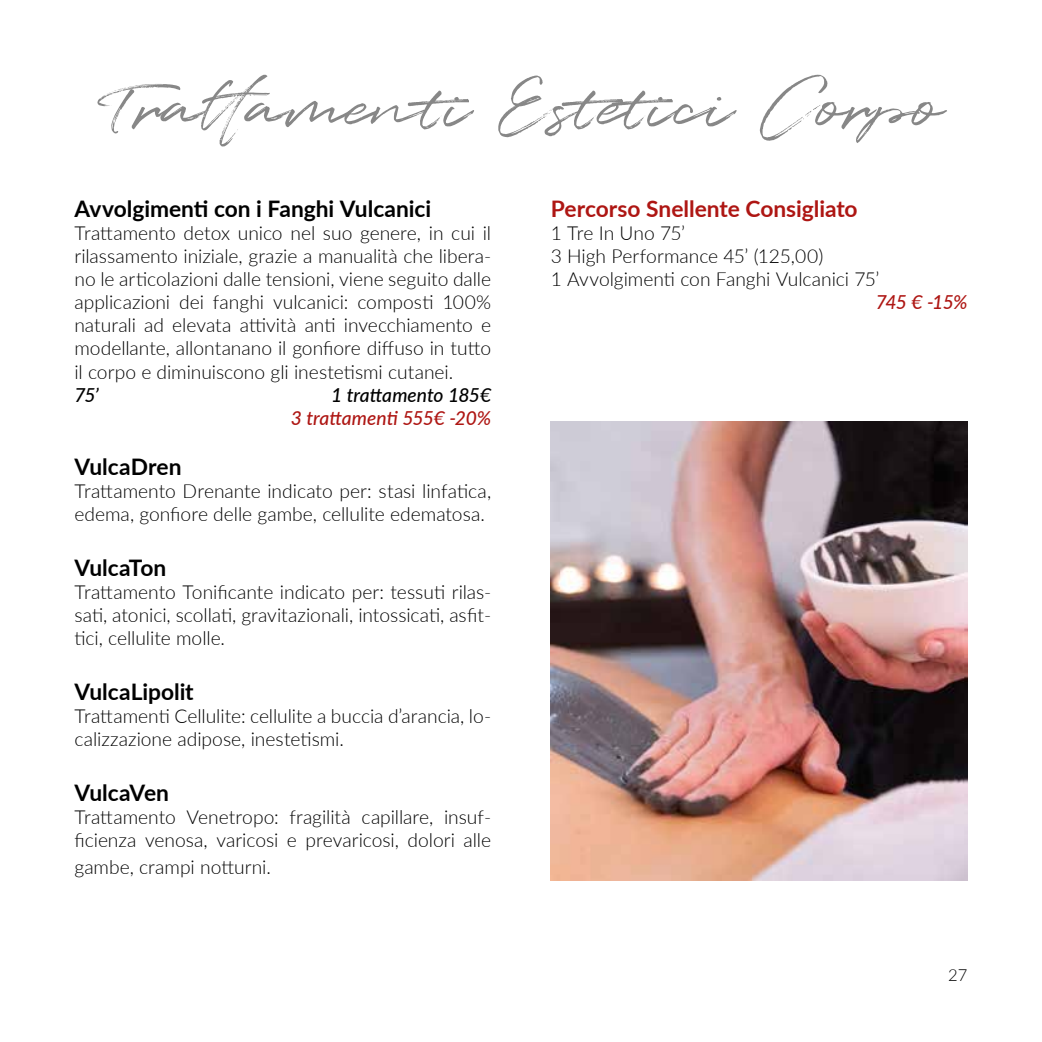
<style>
.page{position:relative;width:1042px;height:1042px;background:#fff}
.page>*{position:absolute;margin:0;border:0;box-sizing:border-box;transform-origin:0 0}
.t1{font:70px "Quentin";color:#878787}
.t2{font:700 22.75px "Lato";color:#000}
.t3{font:700 22.75px "Lato";color:#ae1613}
.t4{font:300 19.25px/23.1px "Lato";letter-spacing:-.005em;color:#000}
.t5{font:italic 500 19.25px "Lato";letter-spacing:-.01em;color:#ae1613}
.t6{font:italic 500 19.25px "Lato";letter-spacing:-.005em;color:#000}
.t7{font:300 16.62px "Lato";color:#000}
</style>
<div class="page">
<img style="left:551px;top:422px;width:416px;height:458px">
<h1 class="t1" style="left:98px;top:59px;width:847px">Trattamenti Estetici Corpo</h1>
<p class="t2" style="left:74px;top:192px;width:358px">Avvolgimenti con i Fanghi Vulcanici</p>
<p class="t4" style="left:74px;top:221px;width:418px;text-align:justify">Trattamento detox unico nel suo genere, in cui il rilassamento iniziale, grazie a manualità che libera&shy;no le articolazioni dalle tensioni, viene seguito dalle applicazioni dei fanghi vulcanici: composti 100% naturali ad elevata attività anti invecchiamento e modellante, allontanano il gonfiore diffuso in tutto il corpo e diminuiscono gli inestetismi cutanei.</p>
<p class="t6" style="left:74px;top:381px;width:26px">75’</p>
<p class="t6" style="left:331px;top:381px;width:162px">1 trattamento 185€</p>
<p class="t5" style="left:291px;top:404px;width:202px">3 trattamenti 555€ -20%</p>
<p class="t2" style="left:74px;top:450px;width:109px">VulcaDren</p>
<p class="t4" style="left:74px;top:479px;width:418px">Trattamento Drenante indicato per: stasi linfatica, edema, gonfiore delle gambe, cellulite edematosa.</p>
<p class="t2" style="left:74px;top:551px;width:94px">VulcaTon</p>
<p class="t4" style="left:74px;top:580px;width:418px;text-align:justify">Trattamento Tonificante indicato per: tessuti rilas&shy;sati, atonici, scollati, gravitazionali, intossicati, asfit&shy;tici, cellulite molle.</p>
<p class="t2" style="left:74px;top:675px;width:121px">VulcaLipolit</p>
<p class="t4" style="left:74px;top:704px;width:418px">Trattamenti Cellulite: cellulite a buccia d’arancia, lo&shy;calizzazione adipose, inestetismi.</p>
<p class="t2" style="left:74px;top:776px;width:96px">VulcaVen</p>
<p class="t4" style="left:74px;top:804px;width:418px">Trattamento Venetropo: fragilità capillare, insuf&shy;ficienza venosa, varicosi e prevaricosi, dolori alle</p>
<p class="t4" style="left:74px;top:855px;width:198px">gambe, crampi notturni.</p>
<p class="t3" style="left:551px;top:192px;width:308px">Percorso Snellente Consigliato</p>
<p class="t4" style="left:551px;top:221px;width:330px">1 Tre In Uno 75’<br>3 High Performance 45’ (125,00)<br>1 Avvolgimenti con Fanghi Vulcanici 75’</p>
<p class="t5" style="left:876px;top:288px;width:93px">745 € -15%</p>
<p class="t7" style="left:948px;top:963px;width:21px">27</p>
</div>
